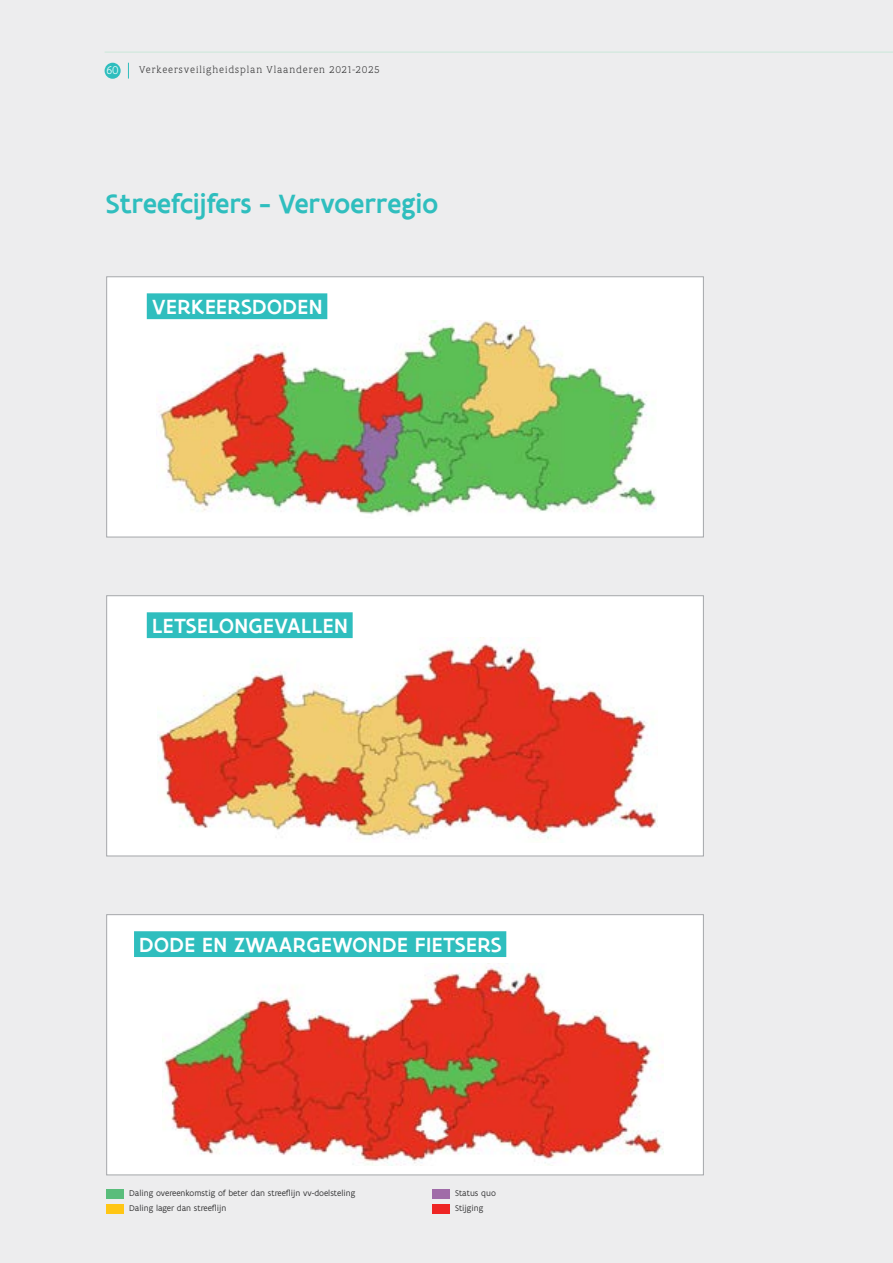
<style>
.page{position:relative;width:893px;height:1263px;background:#ededee}
.page>*{position:absolute;margin:0;border:0;box-sizing:border-box;transform-origin:0 0}
.t1{font:500 28.5px "Flanders Art Sans";color:#2fbebe}
.t2{font:500 22.05px "Flanders Art Sans";letter-spacing:.025em;color:#fff}
.t3{font:300 12px "Flanders Art Serif";color:#fff}
.t4{font:300 10.5px "Flanders Art Serif";letter-spacing:.085em;color:#383839}
.t5{font:9px/14.5px "Flanders Art Sans";color:#383839}
</style>
<div class="page">
<svg style="left:128px;top:63px;width:1px;height:16px"></svg>
<div style="left:105px;top:63px;width:16px;height:16px;background:#2fbebe;border-radius:50%"></div>
<hr style="left:105px;top:52px;width:788px;height:1px;background:#c9e7d8">
<div style="left:106px;top:276px;width:598px;height:261px;background:#fff;border:1px solid #a5a7aa"></div>
<div style="left:106px;top:595px;width:598px;height:261px;background:#fff;border:1px solid #a5a7aa"></div>
<div style="left:106px;top:914px;width:598px;height:261px;background:#fff;border:1px solid #a5a7aa"></div>
<div style="left:147px;top:293px;width:180px;height:26px;background:#2fbebe"></div>
<img style="left:156px;top:321px;width:500px;height:193px">
<img style="left:158px;top:637px;width:500px;height:202px">
<img style="left:162px;top:963px;width:501px;height:203px">
<div style="left:147px;top:612px;width:206px;height:26px;background:#2fbebe"></div>
<div style="left:134px;top:931px;width:372px;height:26px;background:#2fbebe"></div>
<div style="left:106px;top:1190px;width:17px;height:9px;background:#59bd7b"></div>
<div style="left:106px;top:1204px;width:17px;height:9px;background:#ffc614"></div>
<div style="left:432px;top:1190px;width:17px;height:9px;background:#a06ca8"></div>
<div style="left:432px;top:1204px;width:17px;height:9px;background:#ee2524"></div>
<h3 class="t3" style="left:106px;top:63px;width:14px">60</h3>
<p class="t4" style="left:139px;top:63px;width:242px">Verkeersveiligheidsplan Vlaanderen 2021-2025</p>
<h1 class="t1" style="left:106px;top:186px;width:334px">Streefcijfers - Vervoerregio</h1>
<h2 class="t2" style="left:152px;top:293px;width:172px">VERKEERSDODEN</h2>
<h2 class="t2" style="left:152px;top:612px;width:197px">LETSELONGEVALLEN</h2>
<h2 class="t2" style="left:139px;top:931px;width:364px">DODE EN ZWAARGEWONDE FIETSERS</h2>
<p class="t5" style="left:129px;top:1186px;width:228px">Daling overeenkomstig of beter dan streeflijn vv-doelsteling<br>Daling lager dan streeflijn</p>
<p class="t5" style="left:455px;top:1186px;width:42px">Status quo<br>Stijging</p>
</div>
